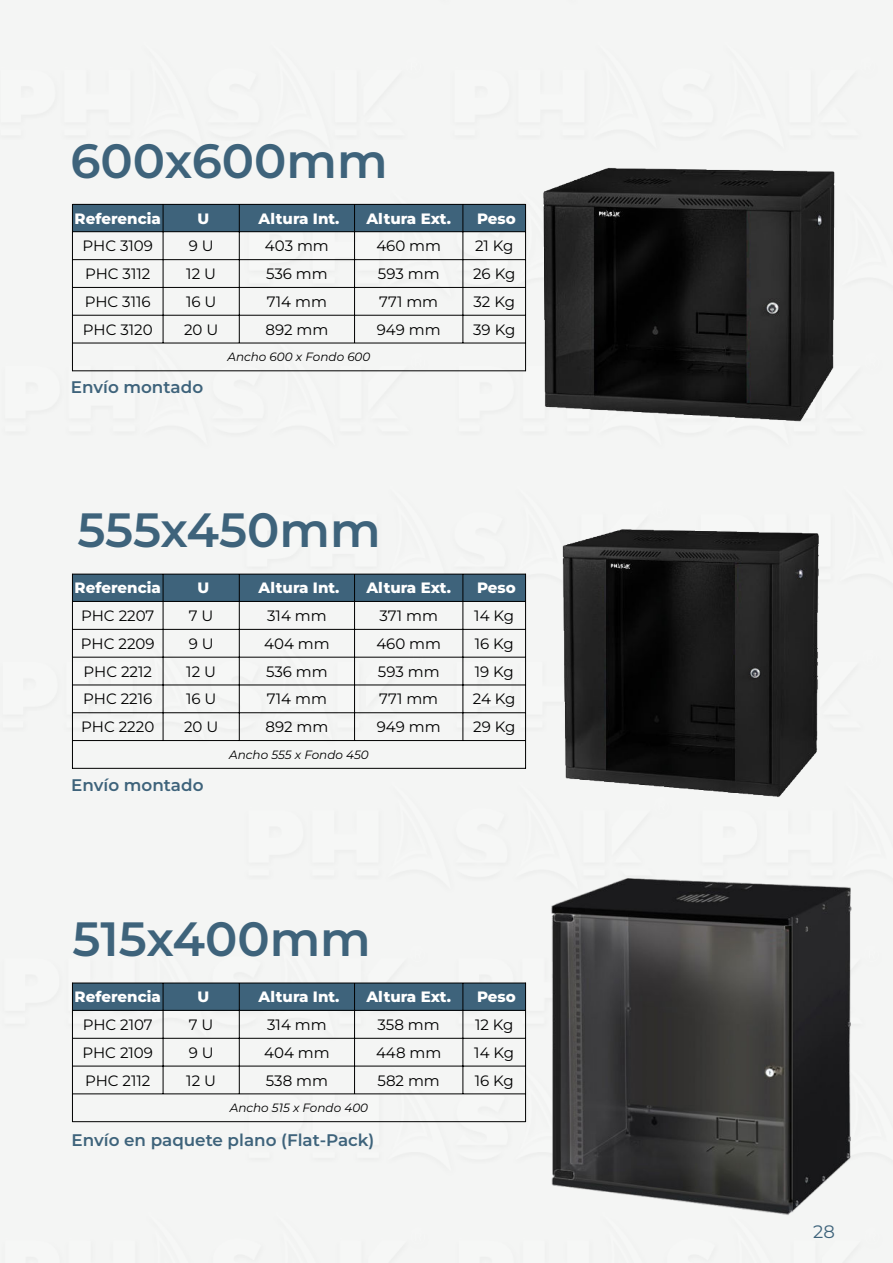
<style>
.page{position:relative;width:893px;height:1263px;background:#f4f5f4}
.page>*{position:absolute;margin:0;border:0;box-sizing:border-box;transform-origin:0 0}
.t1{font:600 48px "Montserrat";color:#3e637b}
.t2{font:18px "Montserrat";color:#3e637b}
.t3{font:600 16.8px "Montserrat";color:#3e637b}
.t4{font:15px "Montserrat";color:#000}
.t5{font:800 15px "Montserrat";color:#fff}
.t6{font:italic 12px "Montserrat";color:#000}
</style>
<div class="page">
<div style="left:72px;top:204px;width:454px;height:28px;background:#3e637b"></div>
<hr style="left:72px;top:204px;width:1px;height:167px;background:#000">
<hr style="left:525px;top:204px;width:1px;height:167px;background:#000">
<hr style="left:163px;top:204px;width:1px;height:139px;background:#000">
<hr style="left:239px;top:204px;width:1px;height:139px;background:#000">
<hr style="left:354px;top:204px;width:1px;height:139px;background:#000">
<hr style="left:462px;top:204px;width:1px;height:139px;background:#000">
<hr style="left:72px;top:204px;width:454px;height:1px;background:#000">
<hr style="left:72px;top:231px;width:454px;height:1px;background:#000">
<hr style="left:72px;top:259px;width:454px;height:1px;background:#000">
<hr style="left:72px;top:287px;width:454px;height:1px;background:#000">
<hr style="left:72px;top:315px;width:454px;height:1px;background:#000">
<hr style="left:72px;top:343px;width:454px;height:1px;background:#000">
<hr style="left:72px;top:370px;width:454px;height:1px;background:#000">
<div style="left:72px;top:574px;width:454px;height:27px;background:#3e637b"></div>
<hr style="left:72px;top:574px;width:1px;height:195px;background:#000">
<hr style="left:525px;top:574px;width:1px;height:195px;background:#000">
<hr style="left:163px;top:574px;width:1px;height:166px;background:#000">
<hr style="left:239px;top:574px;width:1px;height:166px;background:#000">
<hr style="left:354px;top:574px;width:1px;height:166px;background:#000">
<hr style="left:462px;top:574px;width:1px;height:166px;background:#000">
<hr style="left:72px;top:574px;width:454px;height:1px;background:#000">
<hr style="left:72px;top:601px;width:454px;height:1px;background:#000">
<hr style="left:72px;top:629px;width:454px;height:1px;background:#000">
<hr style="left:72px;top:657px;width:454px;height:1px;background:#000">
<hr style="left:72px;top:685px;width:454px;height:1px;background:#000">
<hr style="left:72px;top:712px;width:454px;height:1px;background:#000">
<hr style="left:72px;top:740px;width:454px;height:1px;background:#000">
<hr style="left:72px;top:768px;width:454px;height:1px;background:#000">
<div style="left:72px;top:983px;width:454px;height:27px;background:#3e637b"></div>
<hr style="left:72px;top:983px;width:1px;height:139px;background:#000">
<hr style="left:525px;top:983px;width:1px;height:139px;background:#000">
<hr style="left:163px;top:983px;width:1px;height:111px;background:#000">
<hr style="left:239px;top:983px;width:1px;height:111px;background:#000">
<hr style="left:354px;top:983px;width:1px;height:111px;background:#000">
<hr style="left:462px;top:983px;width:1px;height:111px;background:#000">
<hr style="left:72px;top:983px;width:454px;height:1px;background:#000">
<hr style="left:72px;top:1010px;width:454px;height:1px;background:#000">
<hr style="left:72px;top:1038px;width:454px;height:1px;background:#000">
<hr style="left:72px;top:1066px;width:454px;height:1px;background:#000">
<hr style="left:72px;top:1093px;width:454px;height:1px;background:#000">
<hr style="left:72px;top:1121px;width:454px;height:1px;background:#000">
<img style="left:527px;top:845px;width:338px;height:406px">
<img style="left:531px;top:159px;width:315px;height:271px">
<img style="left:546px;top:511px;width:285px;height:303px">
<h1 class="t1" style="left:70px;top:129px;width:319px">600x600mm</h1>
<p class="t5" style="left:75px;top:208px;width:88px">Referencia</p>
<p class="t5" style="left:197px;top:208px;width:13px">U</p>
<p class="t5" style="left:259px;top:208px;width:82px">Altura Int.</p>
<p class="t5" style="left:366px;top:208px;width:86px">Altura Ext.</p>
<p class="t5" style="left:477px;top:208px;width:40px">Peso</p>
<p class="t4" style="left:83px;top:236px;width:72px">PHC 3109</p>
<p class="t4" style="left:189px;top:236px;width:26px">9 U</p>
<p class="t4" style="left:265px;top:236px;width:65px">403 mm</p>
<p class="t4" style="left:376px;top:236px;width:66px">460 mm</p>
<p class="t4" style="left:475px;top:236px;width:40px">21 Kg</p>
<p class="t4" style="left:85px;top:264px;width:67px">PHC 3112</p>
<p class="t4" style="left:186px;top:264px;width:31px">12 U</p>
<p class="t4" style="left:266px;top:264px;width:63px">536 mm</p>
<p class="t4" style="left:378px;top:264px;width:63px">593 mm</p>
<p class="t4" style="left:473px;top:264px;width:44px">26 Kg</p>
<p class="t4" style="left:85px;top:292px;width:67px">PHC 3116</p>
<p class="t4" style="left:186px;top:292px;width:32px">16 U</p>
<p class="t4" style="left:267px;top:292px;width:62px">714 mm</p>
<p class="t4" style="left:379px;top:292px;width:60px">771 mm</p>
<p class="t4" style="left:473px;top:292px;width:43px">32 Kg</p>
<p class="t4" style="left:83px;top:319px;width:71px">PHC 3120</p>
<p class="t4" style="left:184px;top:319px;width:36px">20 U</p>
<p class="t4" style="left:265px;top:319px;width:64px">892 mm</p>
<p class="t4" style="left:377px;top:319px;width:65px">949 mm</p>
<p class="t4" style="left:473px;top:319px;width:44px">39 Kg</p>
<p class="t6" style="left:227px;top:349px;width:145px">Ancho 600 x Fondo 600</p>
<p class="t3" style="left:71px;top:376px;width:134px">Envío montado</p>
<h1 class="t1" style="left:77px;top:498px;width:305px">555x450mm</h1>
<p class="t5" style="left:75px;top:578px;width:88px">Referencia</p>
<p class="t5" style="left:197px;top:578px;width:13px">U</p>
<p class="t5" style="left:259px;top:578px;width:82px">Altura Int.</p>
<p class="t5" style="left:366px;top:578px;width:86px">Altura Ext.</p>
<p class="t5" style="left:477px;top:578px;width:40px">Peso</p>
<p class="t4" style="left:81px;top:606px;width:75px">PHC 2207</p>
<p class="t4" style="left:189px;top:606px;width:26px">7 U</p>
<p class="t4" style="left:267px;top:606px;width:61px">314 mm</p>
<p class="t4" style="left:379px;top:606px;width:60px">371 mm</p>
<p class="t4" style="left:474px;top:606px;width:41px">14 Kg</p>
<p class="t4" style="left:81px;top:633px;width:75px">PHC 2209</p>
<p class="t4" style="left:189px;top:633px;width:26px">9 U</p>
<p class="t4" style="left:264px;top:633px;width:67px">404 mm</p>
<p class="t4" style="left:376px;top:633px;width:66px">460 mm</p>
<p class="t4" style="left:475px;top:633px;width:41px">16 Kg</p>
<p class="t4" style="left:84px;top:661px;width:70px">PHC 2212</p>
<p class="t4" style="left:186px;top:661px;width:31px">12 U</p>
<p class="t4" style="left:266px;top:661px;width:63px">536 mm</p>
<p class="t4" style="left:378px;top:661px;width:63px">593 mm</p>
<p class="t4" style="left:475px;top:661px;width:41px">19 Kg</p>
<p class="t4" style="left:83px;top:689px;width:71px">PHC 2216</p>
<p class="t4" style="left:186px;top:689px;width:32px">16 U</p>
<p class="t4" style="left:267px;top:689px;width:62px">714 mm</p>
<p class="t4" style="left:379px;top:689px;width:60px">771 mm</p>
<p class="t4" style="left:473px;top:689px;width:44px">24 Kg</p>
<p class="t4" style="left:81px;top:717px;width:74px">PHC 2220</p>
<p class="t4" style="left:184px;top:717px;width:36px">20 U</p>
<p class="t4" style="left:265px;top:717px;width:64px">892 mm</p>
<p class="t4" style="left:377px;top:717px;width:65px">949 mm</p>
<p class="t4" style="left:473px;top:717px;width:44px">29 Kg</p>
<p class="t6" style="left:229px;top:747px;width:141px">Ancho 555 x Fondo 450</p>
<p class="t3" style="left:71px;top:774px;width:134px">Envío montado</p>
<h1 class="t1" style="left:73px;top:907px;width:300px">515x400mm</h1>
<p class="t5" style="left:75px;top:987px;width:88px">Referencia</p>
<p class="t5" style="left:197px;top:987px;width:13px">U</p>
<p class="t5" style="left:259px;top:987px;width:82px">Altura Int.</p>
<p class="t5" style="left:366px;top:987px;width:86px">Altura Ext.</p>
<p class="t5" style="left:477px;top:987px;width:40px">Peso</p>
<p class="t4" style="left:83px;top:1014px;width:72px">PHC 2107</p>
<p class="t4" style="left:189px;top:1014px;width:26px">7 U</p>
<p class="t4" style="left:267px;top:1014px;width:61px">314 mm</p>
<p class="t4" style="left:378px;top:1014px;width:64px">358 mm</p>
<p class="t4" style="left:475px;top:1014px;width:40px">12 Kg</p>
<p class="t4" style="left:82px;top:1042px;width:72px">PHC 2109</p>
<p class="t4" style="left:189px;top:1042px;width:26px">9 U</p>
<p class="t4" style="left:264px;top:1042px;width:67px">404 mm</p>
<p class="t4" style="left:376px;top:1042px;width:67px">448 mm</p>
<p class="t4" style="left:474px;top:1042px;width:41px">14 Kg</p>
<p class="t4" style="left:85px;top:1070px;width:67px">PHC 2112</p>
<p class="t4" style="left:186px;top:1070px;width:31px">12 U</p>
<p class="t4" style="left:266px;top:1070px;width:64px">538 mm</p>
<p class="t4" style="left:378px;top:1070px;width:64px">582 mm</p>
<p class="t4" style="left:475px;top:1070px;width:41px">16 Kg</p>
<p class="t6" style="left:230px;top:1100px;width:140px">Ancho 515 x Fondo 400</p>
<p class="t3" style="left:72px;top:1128px;width:304px">Envío en paquete plano (Flat-Pack)</p>
<p class="t2" style="left:813px;top:1219px;width:23px">28</p>
</div>
